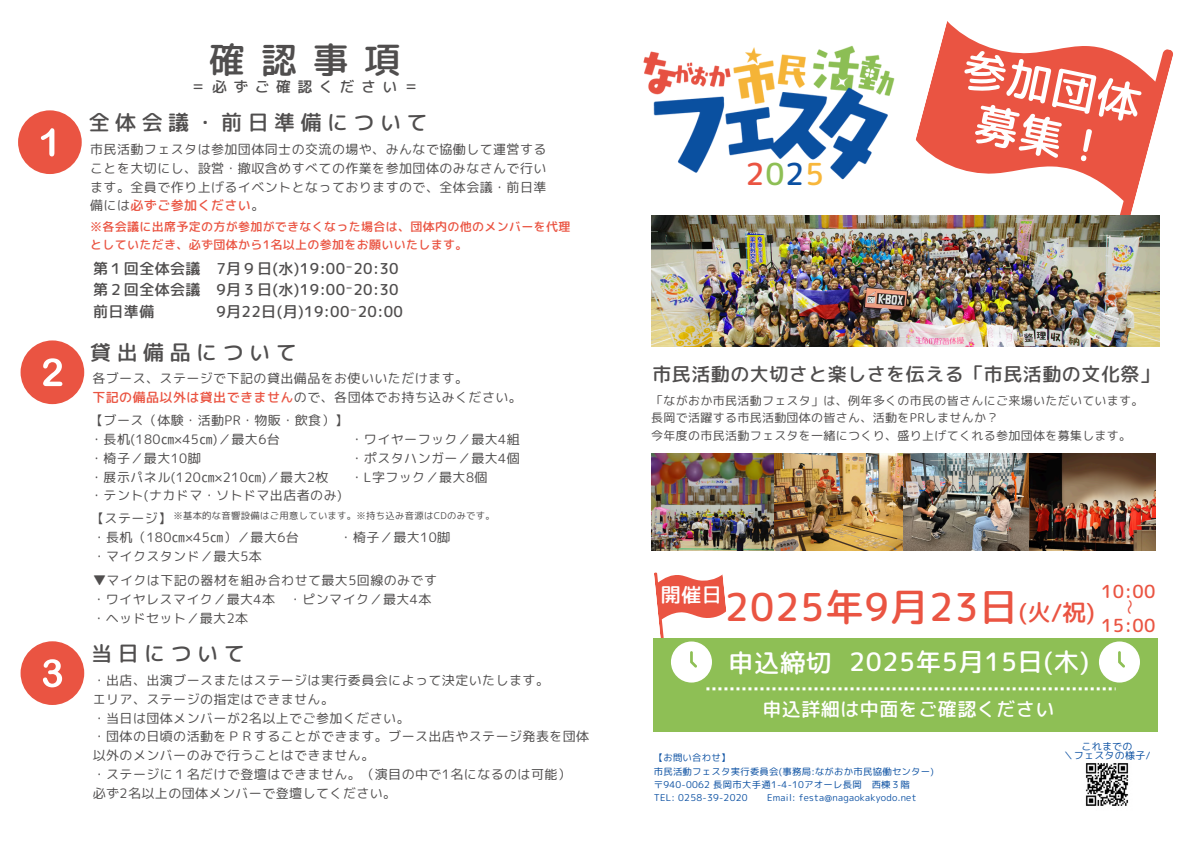
<style>
.page{position:relative;width:1191px;height:843px;background:#fff}
.page>*{position:absolute;margin:0;border:0;box-sizing:border-box;transform-origin:0 0}
.t1{font:44.4px/51px "rounded mplus 1 p medium";color:#fff;text-align:center}
.t2{font:38.3px "rounded mplus 1 p medium";letter-spacing:.025em;color:#ea5442}
.t3{font:36px "rounded mplus 1 p medium";color:#504e4e}
.t4{font:30.3px "rounded mplus 1 p medium";color:#ea5442}
.t5{font:25.3px "rounded mplus 1 p medium";letter-spacing:.025em;color:#fff}
.t6{font:23.5px "rounded mplus 1 p medium";color:#ea5442}
.t7{font:21px "rounded mplus 1 p medium";letter-spacing:.26em;color:#504e4e}
.t8{font:20px "rounded mplus 1 p medium";color:#fff}
.t9{font:19px "rounded mplus 1 p medium";letter-spacing:.025em;color:#504e4e}
.t10{font:19px "rounded mplus 1 p medium";letter-spacing:.025em;color:#fff}
.t11{font:18px/33.8px "rounded mplus 1 p medium";letter-spacing:.025em;color:#ea5442}
.t12{font:16px "rounded mplus 1 p regular";color:#ea5442}
.t13{font:15px "rounded mplus 1 p medium";letter-spacing:.025em;color:#504e4e}
.t14{font:14.8px "rounded mplus 1 p medium";letter-spacing:.44em;color:#504e4e}
.t15{font:13px/18.8px "rounded mplus 1 p regular";letter-spacing:.035em;color:#504e4e;text-align:justify}
.t16{font:12px "rounded mplus 1 p regular";letter-spacing:.025em;color:#504e4e}
.t17{font:12px/17.2px "rounded mplus 1 p medium";letter-spacing:.025em;color:#ea5442}
.t18{font:10px "rounded mplus 1 p regular";letter-spacing:.025em;color:#0b50a2}
.t19{font:9.4px "rounded mplus 1 p regular";letter-spacing:.025em;color:#0b50a2}
.t20{font:9.3px "rounded mplus 1 p regular";letter-spacing:.035em;color:#504e4e}
.s1{font-family:"rounded mplus 1 p medium";color:#ea5442}
.s2{color:#8ebf55}
.s3{color:#0b50a2}
.s4{color:#f8b73b}
.s5{font-family:"Noto Sans CJ Ksc"}
</style>
<div class="page">
<img style="left:643px;top:45px;width:250px;height:135px">
<svg style="left:893px;top:21px;width:280px;height:260px;fill:#ea5442"></svg>
<img style="left:651px;top:215px;width:508px;height:132px">
<img style="left:651px;top:453px;width:124px;height:97px">
<img style="left:775px;top:453px;width:380px;height:97px">
<div style="left:653px;top:637px;width:504px;height:93px;background:#8ebf55"></div>
<svg style="left:653px;top:572px;width:486px;height:118px"></svg>
<div style="left:18px;top:110px;width:64px;height:64px;background:#ea5442;border-radius:50%"></div>
<svg style="left:41px;top:128px;width:13px;height:28px"></svg>
<div style="left:21px;top:340px;width:63px;height:64px;background:#ea5442;border-radius:50%"></div>
<svg style="left:43px;top:358px;width:19px;height:28px"></svg>
<img style="left:1085px;top:763px;width:44px;height:43px">
<div style="left:21px;top:641px;width:63px;height:63px;background:#ea5442;border-radius:50%"></div>
<svg style="left:43px;top:659px;width:19px;height:28px"></svg>
<p class="t3" style="left:209px;top:34px;width:193px">確認事項</p>
<p class="t1" style="left:968px;top:42px;width:183px;rotate:12deg">参加団体募集！</p>
<p class="t14" style="left:191px;top:76px;width:229px">＝必ずご確認ください＝</p>
<p class="t7" style="left:89px;top:108px;width:340px">全体会議・前日準備について</p>
<p class="t15" style="left:90px;top:140px;width:458px">市民活動フェスタは参加団体同士の交流の場や、みんなで協働して運営することを大切にし、設営・撤収含めすべての作業を参加団体のみなさんで行います。全員で作り上げるイベントとなっておりますので、全体会議・前日準備には<span class="s1">必ずご参加ください</span>。</p>
<p class="t17" style="left:90px;top:218px;width:481px">※各会議に出席予定の方が参加ができなくなった場合は、団体内の他のメンバーを代理としていただき、必ず団体から1名以上の参加をお願いいたします。</p>
<h2 class="t4" style="left:745px;top:153px;width:80px">2<span class="s2">0</span><span class="s3">2</span><span class="s4">5</span></h2>
<p class="t13" style="left:93px;top:257px;width:307px">第１回全体会議 7月９日(水)19:00⁻20:30</p>
<p class="t13" style="left:93px;top:279px;width:307px">第２回全体会議 9月３日(水)19:00⁻20:30</p>
<h5 class="t13" style="left:93px;top:301px;width:63px">前日準備</h5>
<h5 class="t13" style="left:216px;top:301px;width:188px">9月22日(月)19:00⁻20:00</h5>
<p class="t7" style="left:90px;top:337px;width:208px">貸出備品について</p>
<p class="t15" style="left:92px;top:368px;width:377px">各ブース、ステージで下記の貸出備品をお使いいただけます。</p>
<p class="t15" style="left:92px;top:387px;width:431px"><span class="s1">下記の備品以外は貸出できません</span>ので、各団体でお持ち込みください。</p>
<p class="t15" style="left:90px;top:411px;width:259px">【ブース（体験・活動PR・物販・飲食）】</p>
<p class="t15" style="left:90px;top:429px;width:191px">・長机(180<span class="s5">㎝</span>×45<span class="s5">㎝</span>)／最大6台</p>
<h5 class="t15" style="left:90px;top:448px;width:112px">・椅子／最大10脚</h5>
<p class="t15" style="left:90px;top:467px;width:240px">・展示パネル(120<span class="s5">㎝</span>×210<span class="s5">㎝</span>)／最大2枚</p>
<p class="t15" style="left:90px;top:486px;width:253px">・テント(ナカドマ・ソトドマ出店者のみ)</p>
<p class="t15" style="left:91px;top:508px;width:82px">【ステージ】</p>
<h1 class="t15" style="left:350px;top:429px;width:171px">・ワイヤーフック／最大4組</h1>
<p class="t15" style="left:350px;top:448px;width:171px">・ポスタハンガー／最大4個</p>
<h3 class="t15" style="left:350px;top:467px;width:138px">・L字フック／最大8個</h3>
<p class="t20" style="left:173px;top:508px;width:323px">※基本的な音響設備はご用意しています。※持ち込み音源はCDのみです。</p>
<h6 class="t15" style="left:93px;top:527px;width:208px">・長机（180<span class="s5">㎝</span>×45<span class="s5">㎝</span>）／最大6台</h6>
<h6 class="t15" style="left:339px;top:527px;width:112px">・椅子／最大10脚</h6>
<p class="t15" style="left:93px;top:546px;width:171px">・マイクスタンド／最大5本</p>
<h5 class="t15" style="left:93px;top:570px;width:345px">▼マイクは下記の器材を組み合わせて最大5回線のみです</h5>
<p class="t15" style="left:92px;top:589px;width:340px">・ワイヤレスマイク／最大4本 ・ピンマイク／最大4本</p>
<h5 class="t15" style="left:92px;top:608px;width:157px">・ヘッドセット／最大2本</h5>
<p class="t7" style="left:91px;top:638px;width:155px">当日について</p>
<p class="t15" style="left:93px;top:670px;width:458px">・出店、出演ブースまたはステージは実行委員会によって決定いたします。</p>
<p class="t15" style="left:93px;top:689px;width:243px">エリア、ステージの指定はできません。</p>
<p class="t15" style="left:93px;top:708px;width:318px">・当日は団体メンバーが2名以上でご参加ください。</p>
<p class="t15" style="left:93px;top:726px;width:498px">・団体の日頃の活動をＰＲすることができます。ブース出店やステージ発表を団体以外のメンバーのみで行うことはできません。</p>
<p class="t15" style="left:93px;top:764px;width:479px">・ステージに１名だけで登壇はできません。（演目の中で1名になるのは可能）</p>
<p class="t15" style="left:93px;top:783px;width:305px">必ず2名以上の団体メンバーで登壇してください。</p>
<p class="t9" style="left:652px;top:360px;width:508px">市民活動の大切さと楽しさを伝える「市民活動の文化祭」</p>
<p class="t16" style="left:651px;top:392px;width:494px">「ながおか市民活動フェスタ」は、例年多くの市民の皆さんにご来場いただいています。</p>
<p class="t16" style="left:651px;top:409px;width:349px">長岡で活躍する市民活動団体の皆さん、活動をPRしませんか？</p>
<h5 class="t16" style="left:651px;top:426px;width:481px">今年度の市民活動フェスタを一緒につくり、盛り上げてくれる参加団体を募集します。</h5>
<p class="t8" style="left:661px;top:580px;width:63px">開催日</p>
<p class="t2" style="left:724px;top:579px;width:294px">2025年9月23日</p>
<p class="t11" style="left:1100px;top:574px;width:56px">10:00<br>15:00</p>
<p class="t12" style="left:1141px;top:598px;width:17px;rotate:90deg">～</p>
<p class="t6" style="left:1018px;top:595px;width:78px">(火/祝)</p>
<p class="t5" style="left:728px;top:644px;width:105px">申込締切</p>
<p class="t5" style="left:849px;top:643px;width:242px">2025年5月15日(木)</p>
<p class="t10" style="left:762px;top:695px;width:293px">申込詳細は中面をご確認ください</p>
<p class="t19" style="left:653px;top:750px;width:78px">【お問い合わせ】</p>
<p class="t19" style="left:653px;top:764px;width:281px">市民活動フェスタ実行委員会(事務局:ながおか市民協働センター)</p>
<p class="t19" style="left:653px;top:777px;width:257px">〒940-0062 長岡市大手通1-4-10アオーレ長岡 西棟３階</p>
<p class="t19" style="left:653px;top:791px;width:95px">TEL: 0258-39-2020</p>
<p class="t19" style="left:767px;top:791px;width:151px">Email: festa@nagaokakyodo.net</p>
<p class="t18" style="left:1081px;top:738px;width:53px">これまでの</p>
<p class="t18" style="left:1063px;top:747px;width:88px">＼フェスタの様子/</p>
</div>
